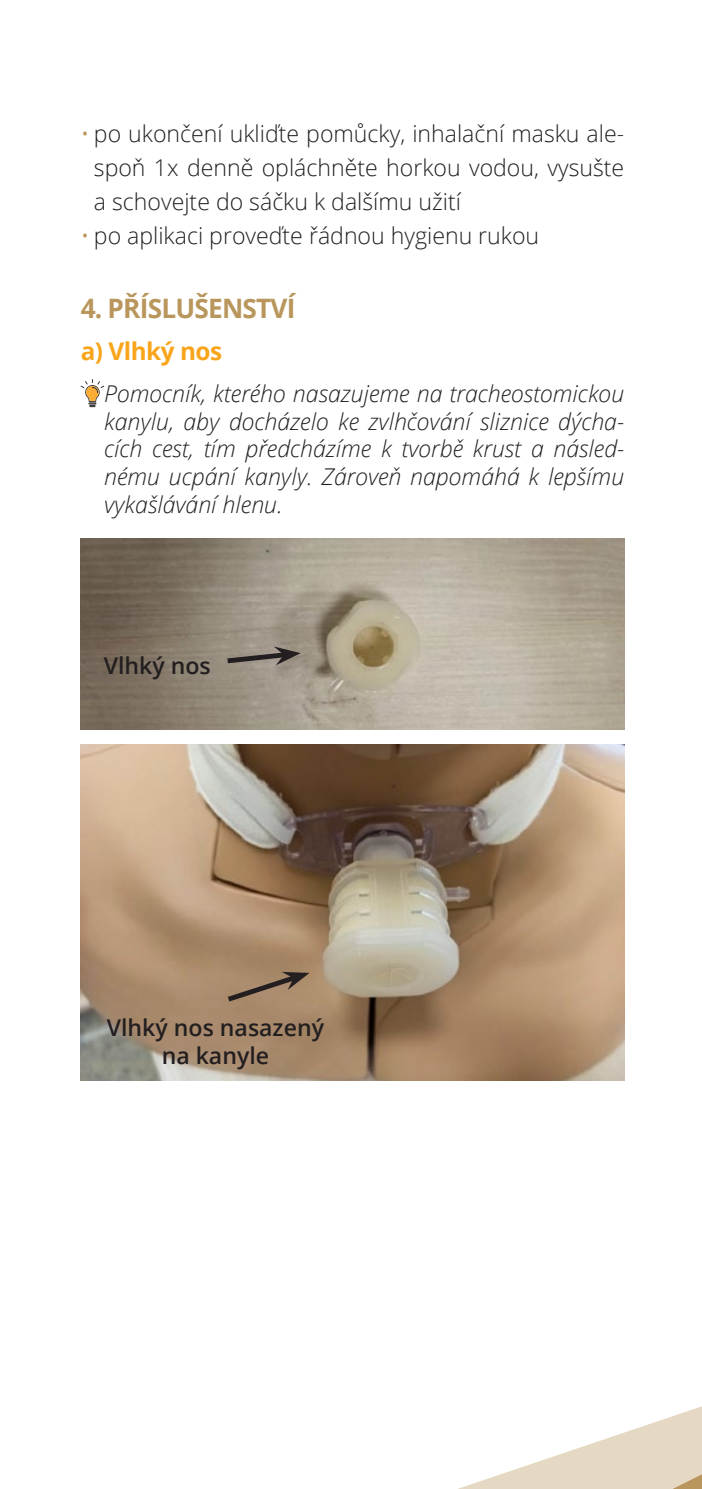
<style>
.page{position:relative;width:702px;height:1489px;background:#fff}
.page>*{position:absolute;margin:0;border:0;box-sizing:border-box;transform-origin:0 0}
.t1{font:700 26.75px "Open Sans";letter-spacing:-.03em;color:#b9965c}
.t2{font:700 24.25px "Open Sans";letter-spacing:-.02em;color:#f9a51b}
.t3{font:italic 300 23px/27.8px "Open Sans";color:#231f20;text-align:justify}
.t4{font:300 23px/34px "Open Sans";color:#231f20;text-align:justify}
.t5{font:600 23px/27.8px "Open Sans";color:#231f20;text-align:center}
.s1{color:#b9965c}
</style>
<div class="page">
<svg style="left:461px;top:1406px;width:241px;height:82px"></svg>
<svg style="left:81px;top:379px;width:23px;height:28px"></svg>
<img style="left:81px;top:538px;width:543px;height:191px">
<svg style="left:222px;top:646px;width:79px;height:20px;background:#7d756b"></svg>
<img style="left:81px;top:744px;width:543px;height:336px">
<svg style="left:222px;top:971px;width:87px;height:34px;background:#947960"></svg>
<p class="t4" style="left:94px;top:116px;width:532px;text-indent:-13px"><span class="s1">•</span> po ukončení ukliďte pomůcky, inhalační masku ale&shy;spoň 1x denně opláchněte horkou vodou, vysušte a schovejte do sáčku k dalšímu užití</p>
<p class="t4" style="left:81px;top:218px;width:460px"><span class="s1">•</span> po aplikaci proveďte řádnou hygienu rukou</p>
<p class="t1" style="left:81px;top:289px;width:216px">4. PŘÍSLUŠENSTVÍ</p>
<p class="t2" style="left:81px;top:334px;width:143px">a) Vlhký nos</p>
<p class="t3" style="left:104px;top:379px;width:521px">Pomocník, kterého nasazujeme na tracheostomickou kanylu, aby docházelo ke zvlhčování sliznice dýcha&shy;cích cest, tím předcházíme k tvorbě krust a násled&shy;nému ucpání kanyly. Zároveň napomáhá k lepšímu vykašlávání hlenu.</p>
<p class="t5" style="left:104px;top:651px;width:109px">Vlhký nos</p>
<p class="t5" style="left:107px;top:1013px;width:219px">Vlhký nos nasazený na kanyle</p>
</div>
